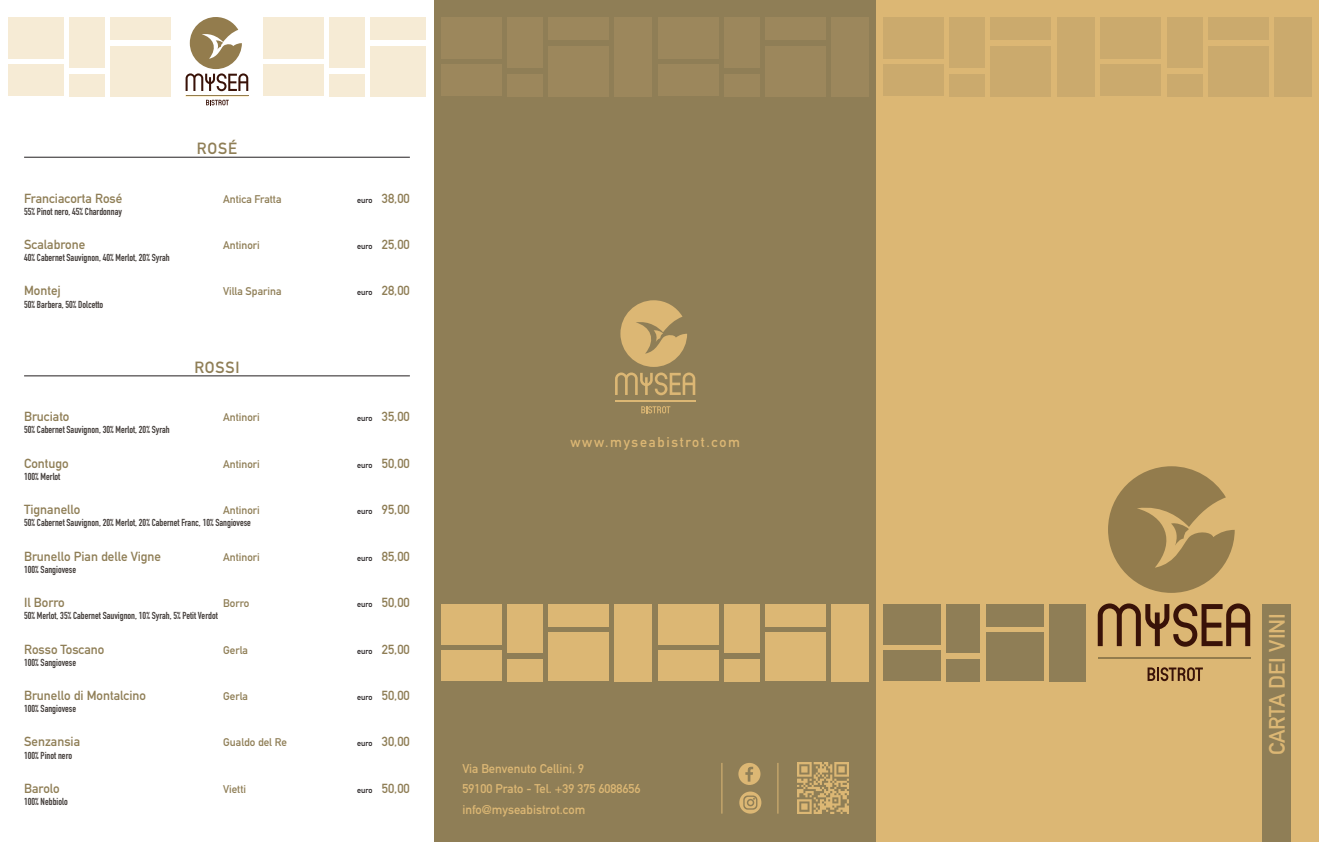
<style>
.page{position:relative;width:1319px;height:842px;background:#fff}
.page>*{position:absolute;margin:0;border:0;box-sizing:border-box;transform-origin:0 0}
.t1{font:700 22px "DIN Alternate";color:#dcb774}
.t2{font:700 16px "DIN Alternate";letter-spacing:.05em;color:#8f7e56}
.t3{font:700 14px "DIN Alternate";letter-spacing:.12em;color:#dcb774}
.t4{font:700 13px "DIN Alternate";color:#8f7e56}
.t5{font:700 12.5px/20.5px "DIN Alternate";color:#dcb774}
.t6{font:700 11px "DIN Alternate";color:#8f7e56}
.t7{font:700 10px "DIN Condensed";color:#453f3c}
.s1{font-size:8px;color:#231f20}
</style>
<div class="page">
<div style="left:434px;top:0;width:442px;height:842px;background:#8f7e56"></div>
<div style="left:876px;top:0;width:442px;height:842px;background:#dcb774"></div>
<div style="left:1261px;top:604px;width:29px;height:238px;background:#8f7e56"></div>
<div style="left:946px;top:604px;width:34px;height:49px;background:#8f7e56"></div>
<div style="left:985px;top:632px;width:58px;height:49px;background:#8f7e56"></div>
<div style="left:1048px;top:604px;width:37px;height:77px;background:#8f7e56"></div>
<div style="left:946px;top:659px;width:34px;height:22px;background:#8f7e56"></div>
<div style="left:985px;top:604px;width:58px;height:22px;background:#8f7e56"></div>
<div style="left:882px;top:650px;width:58px;height:31px;background:#8f7e56"></div>
<div style="left:882px;top:604px;width:58px;height:40px;background:#8f7e56"></div>
<div style="left:724px;top:604px;width:35px;height:49px;background:#dcb774"></div>
<div style="left:507px;top:604px;width:35px;height:49px;background:#dcb774"></div>
<div style="left:765px;top:632px;width:60px;height:49px;background:#dcb774"></div>
<div style="left:548px;top:632px;width:60px;height:49px;background:#dcb774"></div>
<div style="left:831px;top:604px;width:38px;height:77px;background:#dcb774"></div>
<div style="left:614px;top:604px;width:38px;height:77px;background:#dcb774"></div>
<div style="left:724px;top:659px;width:35px;height:22px;background:#dcb774"></div>
<div style="left:507px;top:659px;width:35px;height:22px;background:#dcb774"></div>
<div style="left:765px;top:604px;width:60px;height:22px;background:#dcb774"></div>
<div style="left:548px;top:604px;width:60px;height:22px;background:#dcb774"></div>
<div style="left:658px;top:650px;width:60px;height:31px;background:#dcb774"></div>
<div style="left:441px;top:650px;width:60px;height:31px;background:#dcb774"></div>
<div style="left:658px;top:604px;width:60px;height:40px;background:#dcb774"></div>
<div style="left:441px;top:604px;width:60px;height:40px;background:#dcb774"></div>
<div style="left:724px;top:17px;width:35px;height:50px;background:#9c875c"></div>
<div style="left:507px;top:17px;width:35px;height:50px;background:#9c875c"></div>
<div style="left:765px;top:46px;width:60px;height:50px;background:#9c875c"></div>
<div style="left:548px;top:46px;width:60px;height:50px;background:#9c875c"></div>
<div style="left:831px;top:17px;width:38px;height:79px;background:#9c875c"></div>
<div style="left:614px;top:17px;width:38px;height:79px;background:#9c875c"></div>
<div style="left:724px;top:74px;width:35px;height:22px;background:#9c875c"></div>
<div style="left:507px;top:74px;width:35px;height:22px;background:#9c875c"></div>
<div style="left:765px;top:17px;width:60px;height:23px;background:#9c875c"></div>
<div style="left:548px;top:17px;width:60px;height:23px;background:#9c875c"></div>
<div style="left:658px;top:65px;width:60px;height:31px;background:#9c875c"></div>
<div style="left:441px;top:65px;width:60px;height:31px;background:#9c875c"></div>
<div style="left:658px;top:17px;width:60px;height:41px;background:#9c875c"></div>
<div style="left:441px;top:17px;width:60px;height:41px;background:#9c875c"></div>
<div style="left:1166px;top:17px;width:36px;height:50px;background:#cbaa6d"></div>
<div style="left:949px;top:17px;width:35px;height:50px;background:#cbaa6d"></div>
<div style="left:1207px;top:46px;width:60px;height:50px;background:#cbaa6d"></div>
<div style="left:990px;top:46px;width:60px;height:50px;background:#cbaa6d"></div>
<div style="left:1273px;top:17px;width:38px;height:79px;background:#cbaa6d"></div>
<div style="left:1056px;top:17px;width:38px;height:79px;background:#cbaa6d"></div>
<div style="left:1166px;top:74px;width:36px;height:22px;background:#cbaa6d"></div>
<div style="left:949px;top:74px;width:35px;height:22px;background:#cbaa6d"></div>
<div style="left:1207px;top:17px;width:60px;height:23px;background:#cbaa6d"></div>
<div style="left:990px;top:17px;width:60px;height:23px;background:#cbaa6d"></div>
<div style="left:1100px;top:65px;width:60px;height:31px;background:#cbaa6d"></div>
<div style="left:883px;top:65px;width:60px;height:31px;background:#cbaa6d"></div>
<div style="left:1100px;top:17px;width:60px;height:41px;background:#cbaa6d"></div>
<div style="left:883px;top:17px;width:60px;height:41px;background:#cbaa6d"></div>
<svg style="left:1108px;top:466px;width:126px;height:127px"></svg>
<hr style="left:1097px;top:657px;width:153px;height:2px;background:#937c4d">
<svg style="left:1147px;top:667px;width:55px;height:14px"></svg>
<svg style="left:1097px;top:603px;width:152px;height:44px"></svg>
<svg style="left:641px;top:406px;width:29px;height:7px"></svg>
<svg style="left:615px;top:300px;width:80px;height:95px"></svg>
<hr style="left:615px;top:400px;width:80px;height:2px;background:#dcb774">
<hr style="left:721px;top:763px;width:1px;height:51px;background:#dcb774">
<hr style="left:777px;top:763px;width:1px;height:51px;background:#dcb774">
<svg style="left:739px;top:791px;width:22px;height:23px"></svg>
<svg style="left:743px;top:795px;width:14px;height:15px"></svg>
<div style="left:738px;top:763px;width:22px;height:22px;background:#dcb774;border-radius:50%"></div>
<svg style="left:745px;top:767px;width:8px;height:15px"></svg>
<img style="left:797px;top:763px;width:51px;height:51px">
<div style="left:329px;top:17px;width:35px;height:50px;background:#f6ebd5"></div>
<div style="left:70px;top:17px;width:35px;height:50px;background:#f6ebd5"></div>
<div style="left:370px;top:46px;width:56px;height:50px;background:#f6ebd5"></div>
<div style="left:111px;top:46px;width:60px;height:50px;background:#f6ebd5"></div>
<div style="left:329px;top:74px;width:35px;height:22px;background:#f6ebd5"></div>
<div style="left:70px;top:74px;width:35px;height:22px;background:#f6ebd5"></div>
<div style="left:370px;top:17px;width:56px;height:23px;background:#f6ebd5"></div>
<div style="left:111px;top:17px;width:60px;height:23px;background:#f6ebd5"></div>
<div style="left:263px;top:65px;width:60px;height:31px;background:#f6ebd5"></div>
<div style="left:8px;top:65px;width:55px;height:31px;background:#f6ebd5"></div>
<div style="left:263px;top:17px;width:60px;height:41px;background:#f6ebd5"></div>
<div style="left:8px;top:17px;width:55px;height:41px;background:#f6ebd5"></div>
<hr style="left:185px;top:95px;width:63px;height:1px;background:#937c4d">
<svg style="left:206px;top:100px;width:23px;height:5px"></svg>
<svg style="left:185px;top:17px;width:63px;height:74px"></svg>
<hr style="left:24px;top:157px;width:386px;height:1px;background:#231f20">
<hr style="left:24px;top:376px;width:386px;height:1px;background:#231f20">
<h2 class="t2" style="left:197px;top:136px;width:42px">ROSÉ</h2>
<h3 class="t4" style="left:24px;top:188px;width:100px">Franciacorta Rosé</h3>
<p class="t6" style="left:223px;top:190px;width:60px">Antica Fratta</p>
<h3 class="t4" style="left:357px;top:188px;width:54px"><span class="s1">euro</span> 38,00</h3>
<p class="t7" style="left:24px;top:205px;width:99px">55% Pinot nero, 45% Chardonnay</p>
<h3 class="t4" style="left:24px;top:235px;width:63px">Scalabrone</h3>
<p class="t6" style="left:223px;top:237px;width:38px">Antinori</p>
<h3 class="t4" style="left:357px;top:235px;width:54px"><span class="s1">euro</span> 25,00</h3>
<p class="t7" style="left:24px;top:251px;width:147px">40% Cabernet Sauvignon, 40% Merlot, 20% Syrah</p>
<h3 class="t4" style="left:24px;top:281px;width:38px">Montej</h3>
<p class="t6" style="left:223px;top:283px;width:60px">Villa Sparina</p>
<h3 class="t4" style="left:357px;top:281px;width:54px"><span class="s1">euro</span> 28,00</h3>
<p class="t7" style="left:24px;top:297px;width:81px">50% Barbera, 50% Dolcetto</p>
<h2 class="t2" style="left:194px;top:355px;width:47px">ROSSI</h2>
<h3 class="t4" style="left:24px;top:407px;width:47px">Bruciato</h3>
<p class="t6" style="left:223px;top:409px;width:38px">Antinori</p>
<h3 class="t4" style="left:357px;top:407px;width:54px"><span class="s1">euro</span> 35,00</h3>
<p class="t7" style="left:24px;top:423px;width:147px">50% Cabernet Sauvignon, 30% Merlot, 20% Syrah</p>
<h3 class="t4" style="left:24px;top:453px;width:46px">Contugo</h3>
<p class="t6" style="left:223px;top:455px;width:38px">Antinori</p>
<h3 class="t4" style="left:357px;top:453px;width:54px"><span class="s1">euro</span> 50,00</h3>
<p class="t7" style="left:24px;top:470px;width:38px">100% Merlot</p>
<h3 class="t4" style="left:24px;top:500px;width:58px">Tignanello</h3>
<p class="t6" style="left:223px;top:502px;width:38px">Antinori</p>
<h3 class="t4" style="left:357px;top:500px;width:54px"><span class="s1">euro</span> 95,00</h3>
<p class="t7" style="left:24px;top:516px;width:228px">50% Cabernet Sauvignon, 20% Merlot, 20% Cabernet Franc, 10% Sangiovese</p>
<h3 class="t4" style="left:24px;top:546px;width:138px">Brunello Pian delle Vigne</h3>
<p class="t6" style="left:223px;top:548px;width:38px">Antinori</p>
<h3 class="t4" style="left:357px;top:546px;width:54px"><span class="s1">euro</span> 85,00</h3>
<p class="t7" style="left:24px;top:563px;width:53px">100% Sangiovese</p>
<h3 class="t4" style="left:24px;top:593px;width:42px">Il Borro</h3>
<p class="t6" style="left:223px;top:595px;width:28px">Borro</p>
<h3 class="t4" style="left:357px;top:593px;width:54px"><span class="s1">euro</span> 50,00</h3>
<p class="t7" style="left:24px;top:609px;width:195px">50% Merlot, 35% Cabernet Sauvignon, 10% Syrah, 5% Petit Verdot</p>
<h3 class="t4" style="left:24px;top:639px;width:82px">Rosso Toscano</h3>
<p class="t6" style="left:223px;top:641px;width:26px">Gerla</p>
<h3 class="t4" style="left:357px;top:639px;width:54px"><span class="s1">euro</span> 25,00</h3>
<p class="t7" style="left:24px;top:655px;width:53px">100% Sangiovese</p>
<h3 class="t4" style="left:24px;top:685px;width:123px">Brunello di Montalcino</h3>
<p class="t6" style="left:223px;top:688px;width:26px">Gerla</p>
<h3 class="t4" style="left:357px;top:685px;width:54px"><span class="s1">euro</span> 50,00</h3>
<p class="t7" style="left:24px;top:702px;width:53px">100% Sangiovese</p>
<h3 class="t4" style="left:24px;top:732px;width:58px">Senzansia</h3>
<p class="t6" style="left:223px;top:734px;width:65px">Gualdo del Re</p>
<h3 class="t4" style="left:357px;top:732px;width:54px"><span class="s1">euro</span> 30,00</h3>
<p class="t7" style="left:24px;top:748px;width:49px">100% Pinot nero</p>
<h3 class="t4" style="left:24px;top:778px;width:37px">Barolo</h3>
<p class="t6" style="left:223px;top:781px;width:24px">Vietti</p>
<h3 class="t4" style="left:357px;top:778px;width:54px"><span class="s1">euro</span> 50,00</h3>
<p class="t7" style="left:24px;top:795px;width:45px">100% Nebbiolo</p>
<h3 class="t3" style="left:570px;top:431px;width:171px">www.myseabistrot.com</h3>
<p class="t5" style="left:462px;top:757px;width:180px">Via Benvenuto Cellini, 9<br>59100 Prato - Tel. +39 375 6088656 info@myseabistrot.com</p>
<h1 class="t1" style="left:1260px;top:755px;width:144px;rotate:-90deg">CARTA DEI VINI</h1>
</div>
